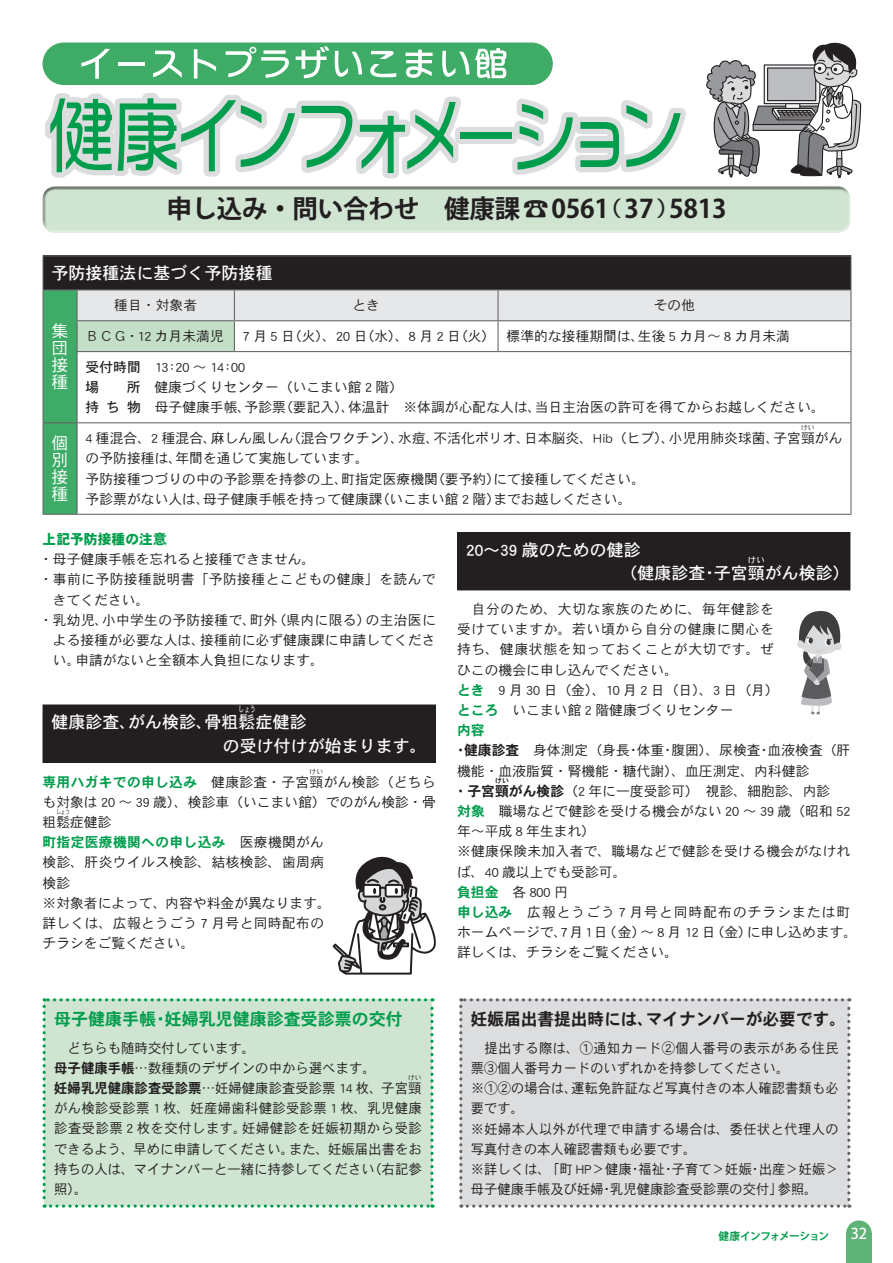
<style>
.page{position:relative;width:893px;height:1263px;background:#fff}
.page>*{position:absolute;margin:0;border:0;box-sizing:border-box;transform-origin:0 0}
.t1{font:700 25.5px "Koz Go Pro";letter-spacing:-.01em;color:#231f20}
.t2{font:16.95px/23.4px "DFHS Gothic Std W5";color:#fff}
.t3{font:16.95px "DFHS Gothic Std W7";color:#231f20}
.t4{font:16.95px "DFHS Gothic Std W7";color:#009d4c}
.t5{font:16.95px/17px "DFHS Gothic Std W3";color:#fff;text-align:justify}
.t6{font:500 14.85px "Koz Go Pro";color:#fff}
.t7{font:13.8px/20.2px "DFHS Gothic Std W3";color:#231f20}
.t8{font:13.8px/20.2px "DFHS Gothic Std W3";color:#231f20;scale:.96 1}
.t9{font:13.8px/20.2px "DFHS Gothic Std W3";letter-spacing:.045em;color:#231f20}
.t10{font:13.8px/20.2px "DFHS Gothic Std W3";letter-spacing:.025em;color:#231f20}
.t11{font:13.8px "DFHS Gothic Std W3";letter-spacing:.02em;color:#231f20}
.t12{font:13.8px "DFHS Gothic Std W3";letter-spacing:.03em;color:#231f20}
.t13{font:13.8px "DFHS Gothic Std W7";letter-spacing:.02em;color:#009d4c}
.t14{font:13.8px "DFHS Gothic Std W9";color:#009d4c}
.t15{font:700 10.65px "Koz Go Pro";letter-spacing:-.055em;color:#009d4c}
.t16{font:8.55px "DFHS Gothic Std W5";color:#fff;scale:.67 1}
.t17{font:8.55px "DFHS Gothic Std W5";color:#fff}
.t18{font:6.9px "DFHS Gothic Std W3";color:#231f20}
.t19{font:6.9px "DFHS Gothic Std W3";color:#231f20;scale:.67 1}
.t20{font:6.9px "DFHS Gothic Std W7";color:#231f20}
.s1{font-size:20.4px}
.s2{font-family:"DFHS Gothic Std W5"}
.s3{font-family:"DFHS Gothic Std W7";color:#009d4c}
.s4{font-family:"DFHS Gothic Std W7"}
.s5{font-family:"DFHS Gothic Std W3";color:#231f20}
</style>
<div class="page">
<div style="left:38px;top:191px;width:817px;height:44px;background:#fff;opacity:.75"></div>
<div style="left:38px;top:182px;width:817px;height:49px;background:#231f20;opacity:.75"></div>
<div style="left:43px;top:43px;width:510px;height:42px;background:#3eab67;border-radius:21px"></div>
<svg style="left:475px;top:48px;width:31px;height:30px"></svg>
<div style="left:455px;top:127px;width:63px;height:17px;border:11px solid #dcdddf"></div>
<svg style="left:42px;top:46px;width:427px;height:133px"></svg>
<div style="left:460px;top:132px;width:52px;height:7px;background:#009d4c"></div>
<svg style="left:507px;top:98px;width:179px;height:77px"></svg>
<svg style="left:706px;top:42px;width:155px;height:136px"></svg>
<div style="left:43px;top:256px;width:808px;height:34px;background:#231f20"></div>
<svg style="left:44px;top:290px;width:806px;height:224px"></svg>
<div style="left:77px;top:321px;width:157px;height:31px;background:#c4dfc7"></div>
<hr style="left:43px;top:256px;width:1px;height:33px;background:#636366">
<hr style="left:850px;top:256px;width:1px;height:33px;background:#636366">
<hr style="left:43px;top:255px;width:34px;height:1px;background:#636366">
<hr style="left:77px;top:255px;width:157px;height:1px;background:#636366">
<hr style="left:234px;top:255px;width:264px;height:1px;background:#636366">
<hr style="left:498px;top:255px;width:353px;height:1px;background:#636366">
<hr style="left:43px;top:290px;width:1px;height:31px;background:#636366">
<hr style="left:43px;top:321px;width:1px;height:31px;background:#636366">
<hr style="left:43px;top:352px;width:1px;height:70px;background:#636366">
<hr style="left:43px;top:289px;width:34px;height:1px;background:#636366">
<hr style="left:77px;top:290px;width:1px;height:30px;background:#636366">
<hr style="left:77px;top:289px;width:157px;height:1px;background:#636366">
<hr style="left:234px;top:290px;width:1px;height:30px;background:#636366">
<hr style="left:234px;top:289px;width:264px;height:1px;background:#636366">
<hr style="left:497px;top:290px;width:2px;height:30px;background:#636366">
<hr style="left:850px;top:290px;width:1px;height:30px;background:#636366">
<hr style="left:498px;top:289px;width:353px;height:1px;background:#636366">
<hr style="left:77px;top:321px;width:1px;height:30px;background:#636366">
<hr style="left:77px;top:320px;width:157px;height:1px;background:#636366">
<hr style="left:234px;top:321px;width:1px;height:30px;background:#636366">
<hr style="left:234px;top:320px;width:264px;height:1px;background:#636366">
<hr style="left:497px;top:321px;width:2px;height:30px;background:#636366">
<hr style="left:850px;top:321px;width:1px;height:30px;background:#636366">
<hr style="left:498px;top:320px;width:353px;height:1px;background:#636366">
<hr style="left:77px;top:352px;width:1px;height:70px;background:#636366">
<hr style="left:850px;top:352px;width:1px;height:70px;background:#636366">
<hr style="left:77px;top:351px;width:157px;height:1px;background:#636366">
<hr style="left:234px;top:351px;width:264px;height:1px;background:#636366">
<hr style="left:498px;top:351px;width:353px;height:1px;background:#636366">
<hr style="left:43px;top:423px;width:1px;height:91px;background:#636366">
<hr style="left:43px;top:422px;width:34px;height:1px;background:#636366">
<hr style="left:43px;top:514px;width:34px;height:1px;background:#636366">
<hr style="left:77px;top:423px;width:1px;height:91px;background:#636366">
<hr style="left:850px;top:423px;width:1px;height:91px;background:#636366">
<hr style="left:77px;top:422px;width:157px;height:1px;background:#636366">
<hr style="left:234px;top:422px;width:264px;height:1px;background:#636366">
<hr style="left:498px;top:422px;width:353px;height:1px;background:#636366">
<hr style="left:77px;top:514px;width:157px;height:1px;background:#636366">
<hr style="left:234px;top:514px;width:264px;height:1px;background:#636366">
<hr style="left:498px;top:514px;width:353px;height:1px;background:#636366">
<div style="left:43px;top:998px;width:391px;height:210px;background:#cfe4d1"></div>
<div style="left:458px;top:532px;width:392px;height:58px;background:#231f20"></div>
<hr style="left:457px;top:532px;width:393px;height:1px;background:#231f20">
<hr style="left:457px;top:533px;width:1px;height:56px;background:#231f20">
<hr style="left:457px;top:589px;width:393px;height:1px;background:#231f20">
<div style="left:43px;top:705px;width:392px;height:57px;background:#231f20"></div>
<hr style="left:43px;top:704px;width:393px;height:1px;background:#231f20">
<hr style="left:435px;top:705px;width:1px;height:57px;background:#231f20">
<hr style="left:43px;top:762px;width:393px;height:1px;background:#231f20">
<svg style="left:333px;top:857px;width:103px;height:117px"></svg>
<svg style="left:797px;top:611px;width:45px;height:104px"></svg>
<div style="left:459px;top:998px;width:391px;height:210px;background:#dcdddf"></div>
<div style="left:846px;top:1220px;width:26px;height:26px;background:#5fb377;border-radius:50%"></div>
<div style="left:846px;top:1233px;width:26px;height:30px;background:#5fb377"></div>
<h1 class="t1" style="left:166px;top:192px;width:562px">申し込み・問い合わせ　健康課 ☎ 0561<span class="s1">（</span>37<span class="s1">）</span>5813</h1>
<p class="t2" style="left:52px;top:261px;width:223px">予防接種法に基づく予防接種</p>
<p class="t5" style="left:52px;top:322px;width:18px">集団接種</p>
<p class="t7" style="left:114px;top:295px;width:84px">種目・対象者</p>
<p class="t7" style="left:352px;top:295px;width:29px">とき</p>
<p class="t7" style="left:654px;top:295px;width:43px">その他</p>
<p class="t7" style="left:86px;top:326px;width:140px">ＢＣＧ・12 カ月未満児</p>
<p class="t7" style="left:243px;top:326px;width:549px">7 月 5 日（火）、20 日（水）、8 月 2 日（火） 標準的な接種期間は、生後 5 カ月～ 8 カ月未満</p>
<p class="t7" style="left:86px;top:357px;width:741px"><span class="s2">受付時間</span> 13：20 〜 14：00<br><span class="s2">場　　所</span> 健康づくりセンター（いこまい館 2 階）<br><span class="s2">持ち物</span> 母子健康手帳、予診票（要記入）、体温計　※体調が心配な人は、当日主治医の許可を得てからお越しください。</p>
<p class="t18" style="left:801px;top:424px;width:15px">けい</p>
<p class="t5" style="left:52px;top:434px;width:17px">個別接種</p>
<p class="t7" style="left:86px;top:428px;width:758px">4 種混合、2 種混合、麻しん風しん（混合ワクチン）、水痘、不活化ポリオ、日本脳炎、Hib（ヒブ）、小児用肺炎球菌、子宮頸がん</p>
<p class="t7" style="left:86px;top:448px;width:561px">の予防接種は、年間を通じて実施しています。<br>予防接種つづりの中の予診票を持参の上、町指定医療機関（要予約）にて接種してください。予診票がない人は、母子健康手帳を持って健康課（いこまい館 2 階）までお越しください。</p>
<p class="t14" style="left:43px;top:531px;width:126px">上記予防接種の注意</p>
<p class="t7" style="left:39px;top:549px;width:278px">・母子健康手帳を忘れると接種できません。</p>
<p class="t12" style="left:39px;top:572px;width:398px">・事前に予防接種説明書「予防接種とこどもの健康」を読んで</p>
<p class="t7" style="left:53px;top:589px;width:98px">きてください。</p>
<p class="t11" style="left:39px;top:612px;width:398px">・乳幼児、小中学生の予防接種で、町外（県内に限る）の主治医に</p>
<p class="t7" style="left:53px;top:630px;width:384px">よる接種が必要な人は、接種前に必ず健康課に申請してくださ</p>
<p class="t7" style="left:53px;top:650px;width:273px">い。申請がないと全額本人負担になります。</p>
<p class="t2" style="left:620px;top:538px;width:231px;text-indent:-154px">20～39 歳のための健診<br>（健康診査・子宮頸がん検診）</p>
<p class="t17" style="left:748px;top:555px;width:19px">けい</p>
<p class="t9" style="left:457px;top:599px;width:323px">　自分のため、大切な家族のために、毎年健診を受けていますか。若い頃から自分の健康に関心を持ち、健康状態を知っておくことが大切です。ぜひこの機会に申し込んでください。<br><span class="s3">とき</span> 9 月 30 日（金）、10 月 2 日（日）、3 日（月）<span class="s3">ところ</span> いこまい館 2 階健康づくりセンター</p>
<p class="t13" style="left:457px;top:723px;width:29px">内容</p>
<p class="t7" style="left:454px;top:740px;width:398px"><span class="s4">・健康診査</span>　身体測定（身長・体重・腹囲）、尿検査・血液検査（肝機能・血液脂質・腎機能・糖代謝）、血圧測定、内科健診<br><span class="s4">・子宮頸がん検診</span>（2 年に一度受診可）　視診、細胞診、内診</p>
<p class="t16" style="left:239px;top:705px;width:27px">しょう</p>
<p class="t2" style="left:223px;top:733px;width:206px">の受け付けが始まります。</p>
<p class="t11" style="left:43px;top:774px;width:395px"><span class="s3">専用ハガキでの申し込み　</span>健康診査・子宮頸がん検診（どちら</p>
<p class="t2" style="left:52px;top:710px;width:257px">健康診査、がん検診、骨粗鬆症健診</p>
<p class="t18" style="left:310px;top:767px;width:15px">けい</p>
<p class="t7" style="left:43px;top:791px;width:395px">も対象は 20 ～ 39 歳）、検診車（いこまい館）でのがん検診・骨粗鬆症健診</p>
<p class="t20" style="left:495px;top:777px;width:15px">けい</p>
<p class="t7" style="left:457px;top:801px;width:402px"><span class="s3">対象</span>　職場などで健診を受ける機会がない 20 ～ 39 歳（昭和 52年～平成 8 年生まれ）<br>※健康保険未加入者で、職場などで健診を受ける機会がなければ、40 歳以上でも受診可。<br><span class="s3">負担金</span>　各 800 円<br><span class="s3">申し込み</span>　広報とうごう 7 月号と同時配布のチラシまたは町ホームページで、7月1日（金）～ 8 月 12 日（金）に申し込めます。詳しくは、チラシをご覧ください。</p>
<p class="t19" style="left:56px;top:808px;width:22px">しょう</p>
<p class="t13" style="left:43px;top:835px;width:283px">町指定医療機関への申し込み　<span class="s5">医療機関がん</span></p>
<p class="t10" style="left:43px;top:852px;width:290px">検診、肝炎ウイルス検診、結核検診、歯周病検診<br>※対象者によって、内容や料金が異なります。詳しくは、広報とうごう 7 月号と同時配布のチラシをご覧ください。</p>
<p class="t4" style="left:54px;top:1009px;width:350px">母子健康手帳・妊婦乳児健康診査受診票の交付</p>
<p class="t7" style="left:54px;top:1037px;width:369px;text-indent:13px">どちらも随時交付しています。<br><span class="s4">母子健康手帳</span>…数種類のデザインの中から選べます。<br><span class="s4">妊婦乳児健康診査受診票</span>…妊婦健康診査受診票 14 枚、子宮頸</p>
<p class="t18" style="left:408px;top:1074px;width:15px">けい</p>
<p class="t7" style="left:54px;top:1098px;width:369px;text-align:justify">がん検診受診票 1 枚、妊産婦歯科健診受診票 1 枚、乳児健康診査受診票 2 枚を交付します。妊婦健診を妊娠初期から受診できるよう、早めに申請してください。また、妊娠届出書をお持ちの人は、マイナンバーと一緒に持参してください（右記参照）。</p>
<p class="t3" style="left:471px;top:1009px;width:377px">妊娠届出書提出時には、マイナンバーが必要です。</p>
<p class="t8" style="left:471px;top:1037px;width:385px">　提出する際は、①通知カード②個人番号の表示がある住民票③個人番号カードのいずれかを持参してください。<br>※①②の場合は、運転免許証など写真付きの本人確認書類も必要です。<br>※妊婦本人以外が代理で申請する場合は、委任状と代理人の写真付きの本人確認書類も必要です。<br>※詳しくは、「町 HP＞健康・福祉・子育て＞妊娠・出産＞妊娠＞母子健康手帳及び妊婦・乳児健康診査受診票の交付」参照。</p>
<p class="t15" style="left:719px;top:1230px;width:112px">健康インフォメーション</p>
<p class="t6" style="left:851px;top:1224px;width:18px">32</p>
</div>
